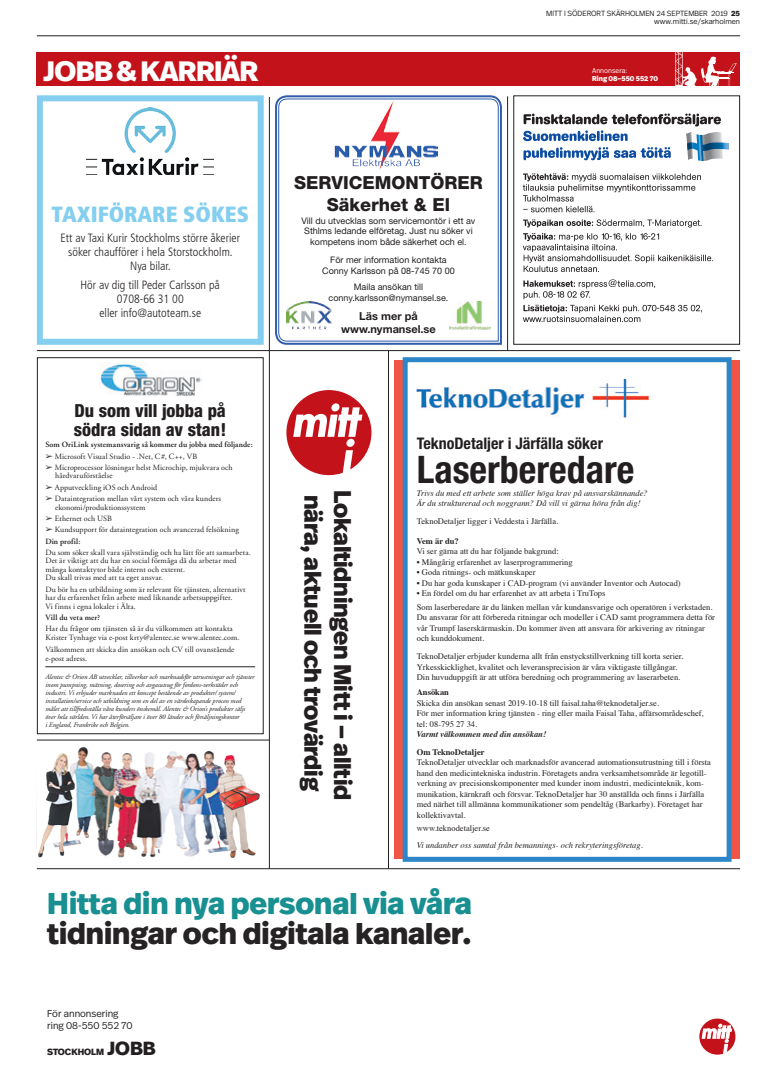
<style>
.page{position:relative;width:777px;height:1075px;background:#fff}
.page>*{position:absolute;margin:0;border:0;box-sizing:border-box;transform-origin:0 0}
.t1{font:700 condensed 38px "Helvetica Neue";color:#231f20}
.t2{font:800 30px "Real Head OT";color:#262324}
.t3{font:800 30px "Real Head OT";color:#188f90}
.t4{font:800 28px "Real Head OT";letter-spacing:-.02em;color:#fff}
.t5{font:800 24.1px "Real Head OT";letter-spacing:-.01em;color:#231f20}
.t6{font:900 condensed 22px "Frutiger";color:#84cfef}
.t7{font:800 condensed 18px/19px "Helvetica Neue";letter-spacing:-.005em;color:#231f20}
.t8{font:800 18px/22px "Helvetica Neue";color:#231f20;text-align:center}
.t9{font:700 condensed 16px "Helvetica Neue";color:#231f20}
.t10{font:300 condensed 12px/14px "Frutiger";color:#231f20;text-align:center}
.t11{font:700 11px/13.2px "Helvetica Neue";color:#231f20;text-align:center}
.t12{font:300 10px/12px "Real Head OT";color:#231f20}
.t13{font:9px/10.8px "Helvetica Neue";color:#231f20;text-align:center}
.t14{font:800 9px "Real Head OT";color:#231f20}
.t15{font:8.5px/10.5px "Times";color:#231f20}
.t16{font:italic 8.5px/10.5px "Times";color:#231f20}
.t17{font:700 8.5px "Times";color:#231f20}
.t18{font:italic 700 8.5px "Times";color:#231f20}
.t19{font:8px/8.5px "Adobe Garamond";letter-spacing:.01em;color:#231f20}
.t20{font:600 8px "Adobe Garamond";letter-spacing:.015em;color:#231f20}
.t21{font:300 7.5px/8px "Real Head OT";color:#231f20;text-align:right}
.t22{font:italic 7px/8px "Adobe Garamond";letter-spacing:-.01em;color:#231f20}
.t23{font:800 7px "Real Head OT";color:#fff}
.t24{font:300 7px "Real Head OT";color:#fff}
.s1{font-weight:800}
.s2{font-weight:600}
.s3{font-size:19px}
</style>
<div class="page">
<hr style="left:37px;top:36px;width:703px;height:1px;background:#231f20">
<svg style="left:699px;top:1018px;width:36px;height:37px"></svg>
<svg style="left:701px;top:1024px;width:31px;height:30px"></svg>
<img style="left:38px;top:747px;width:222px;height:111px">
<svg style="left:286px;top:390px;width:85px;height:85px"></svg>
<hr style="left:37px;top:350px;width:703px;height:1px;background:#231f20">
<hr style="left:37px;top:868px;width:703px;height:1px;background:#231f20">
<hr style="left:37px;top:740px;width:233px;height:1px;background:#231f20">
<hr style="left:388px;top:351px;width:1px;height:518px;background:#231f20">
<hr style="left:269px;top:97px;width:1px;height:772px;background:#231f20">
<hr style="left:507px;top:96px;width:1px;height:255px;background:#231f20">
<div style="left:37px;top:95px;width:227px;height:250px;border:6px solid #84cfef"></div>
<img style="left:86px;top:107px;width:128px;height:67px">
<div style="left:37px;top:357px;width:227px;height:377px;border:1px solid #231f20"></div>
<img style="left:100px;top:363px;width:101px;height:33px">
<hr style="left:45px;top:666px;width:210px;height:1px;background:#262324">
<svg style="left:275px;top:95px;width:227px;height:250px;background:#7695c6"></svg>
<svg style="left:278px;top:98px;width:221px;height:244px"></svg>
<img style="left:334px;top:100px;width:103px;height:69px">
<img style="left:450px;top:302px;width:40px;height:28px">
<img style="left:286px;top:302px;width:45px;height:28px">
<div style="left:37px;top:52px;width:703px;height:34px;background:#c4121a"></div>
<svg style="left:675px;top:52px;width:61px;height:34px"></svg>
<div style="left:394px;top:360px;width:346px;height:499px;background:#f05545"></div>
<div style="left:405px;top:360px;width:324px;height:499px;background:#fff"></div>
<div style="left:403px;top:357px;width:328px;height:505px;border:5px solid #2d86c7"></div>
<img style="left:417px;top:379px;width:232px;height:39px">
<img style="left:687px;top:133px;width:41px;height:27px">
<svg style="left:523px;top:113px;width:198px;height:28px"></svg>
<svg style="left:523px;top:147px;width:148px;height:13px"></svg>
<svg style="left:523px;top:173px;width:178px;height:39px"></svg>
<svg style="left:523px;top:219px;width:190px;height:53px"></svg>
<svg style="left:523px;top:279px;width:132px;height:20px"></svg>
<svg style="left:523px;top:305px;width:179px;height:17px"></svg>
<div style="left:513px;top:95px;width:227px;height:250px;border:1px solid #231f20"></div>
<h3 class="t4" style="left:44px;top:52px;width:216px">JOBB &amp; KARRIÄR</h3>
<p class="t21" style="left:546px;top:10px;width:195px">MITT I SÖDERORT SKÄRHOLMEN 24 SEPTEMBER 2019 <span class="s1">25 </span>www.mitti.se/skarholmen</p>
<p class="t24" style="left:592px;top:66px;width:37px">Annonsera:</p>
<p class="t23" style="left:592px;top:74px;width:67px">Ring 08–550 552 70</p>
<h3 class="t6" style="left:52px;top:201px;width:199px">TAXIFÖRARE SÖKES</h3>
<h3 class="t10" style="left:61px;top:231px;width:181px">Ett av Taxi Kurir Stockholms större åkerier söker chaufförer i hela Storstockholm.<br>Nya bilar.</h3>
<h3 class="t10" style="left:81px;top:278px;width:141px">Hör av dig till Peder Carlsson på<br>0708-66 31 00<br>eller info@autoteam.se</h3>
<h3 class="t7" style="left:74px;top:401px;width:154px">Du som vill jobba på södra sidan av stan!</h3>
<p class="t20" style="left:45px;top:440px;width:209px">Som OriLink systemansvarig så kommer du jobba med följande:</p>
<p class="t19" style="left:45px;top:452px;width:154px">➢ Microsoft Visual Studio - .Net, C#, C++, VB</p>
<p class="t19" style="left:55px;top:463px;width:179px;text-indent:-10px">➢ Microprocessor lösningar helst Microchip, mjukvara och hårdvaruförståelse</p>
<p class="t19" style="left:45px;top:483px;width:113px">➢ Apputveckling iOS och Android</p>
<p class="t19" style="left:55px;top:494px;width:167px;text-indent:-10px">➢ Dataintegration mellan vårt system och våra kunders ekonomi/produktionssystem</p>
<p class="t19" style="left:45px;top:514px;width:68px">➢ Ethernet och USB</p>
<p class="t19" style="left:45px;top:524px;width:195px;line-height:11.3px">➢ Kundsupport för dataintegration och avancerad felsökning<br><span class="s2">Din profil:</span></p>
<p class="t19" style="left:45px;top:548px;width:207px">Du som söker skall vara självständig och ha lätt för att samarbeta.<br>Det är viktigt att du har en social förmåga då du arbetar med många kontaktytor både internt och externt.<br>Du skall trivas med att ta eget ansvar.</p>
<p class="t19" style="left:45px;top:585px;width:202px">Du bör ha en utbildning som är relevant för tjänsten, alternativt har du erfarenhet från arbete med liknande arbetsuppgifter.<br>Vi finns i egna lokaler i Älta.</p>
<p class="t20" style="left:45px;top:613px;width:56px">Vill du veta mer?</p>
<p class="t19" style="left:45px;top:625px;width:196px">Har du frågor om tjänsten så är du välkommen att kontakta<br>Krister Tynhage via e-post krty@alentec.se www.alentec.com.</p>
<p class="t19" style="left:45px;top:645px;width:190px;line-height:9px">Välkommen att skicka din ansökan och CV till ovanstående e-post adress.</p>
<p class="t22" style="left:45px;top:673px;width:211px">Alentec &amp; Orion AB utvecklar, tillverkar och marknadsför utrustningar och tjänster inom pumpning, mätning, dosering och avgasutsug för fordons-verkstäder och industri. Vi erbjuder marknaden ett koncept bestående av produkter/ system/ installation/service och utbildning som en del av en värdeskapande process med målet att tillfredsställa våra kunders önskemål. Alentec &amp; Orion’s produkter säljs över hela världen. Vi har återförsäljare i över 80 länder och försäljningskontor<br>i England, Frankrike och Belgien.</p>
<h3 class="t8" style="left:294px;top:171px;width:190px">SERVICEMONTÖRER<br>SÄKERHET &amp; EL</h3>
<p class="t13" style="left:301px;top:215px;width:175px">Vill du utvecklas som servicemontör i ett av<br>Sthlms ledande elföretag. Just nu söker vi kompetens inom både säkerhet och el.</p>
<p class="t13" style="left:322px;top:254px;width:134px">För mer information kontakta<br>Conny Karlsson på 08-745 70 00</p>
<p class="t13" style="left:328px;top:282px;width:121px">Maila ansökan till conny.karlsson@nymansel.se.</p>
<p class="t11" style="left:341px;top:309px;width:96px">Läs mer på www.nymansel.se</p>
<h3 class="t5" style="left:329px;top:495px;width:297px;rotate:90deg">nära, aktuell och trovärdig</h3>
<h3 class="t5" style="left:359px;top:490px;width:311px;rotate:90deg">Lokaltidningen Mitt i – alltid</h3>
<h3 class="t9" style="left:417px;top:433px;width:188px">TeknoDetaljer i Järfälla söker</h3>
<h1 class="t1" style="left:417px;top:446px;width:219px">Laserberedare</h1>
<p class="t16" style="left:417px;top:487px;width:232px">Trivs du med ett arbete som ställer höga krav på ansvarskännande?<br>Är du strukturerad och noggrann? Då vill vi gärna höra från dig!</p>
<p class="t15" style="left:417px;top:515px;width:143px">TeknoDetaljer ligger i Veddesta i Järfälla.</p>
<p class="t17" style="left:417px;top:533px;width:44px">Vem är du?</p>
<p class="t15" style="left:417px;top:546px;width:143px">Vi ser gärna att du har följande bakgrund:</p>
<p class="t15" style="left:417px;top:556px;width:157px">• Mångårig erfarenhet av laserprogrammering</p>
<p class="t15" style="left:417px;top:567px;width:120px">• Goda ritnings- och mätkunskaper</p>
<p class="t15" style="left:417px;top:577px;width:265px">• Du har goda kunskaper i CAD-program (vi använder Inventor och Autocad)</p>
<p class="t15" style="left:417px;top:586px;width:297px;line-height:13.3px">• En fördel om du har erfarenhet av att arbeta i TruTops<br>Som laserberedare är du länken mellan vår kundansvarige och operatören i verkstaden.</p>
<p class="t15" style="left:417px;top:611px;width:300px">Du ansvarar för att förbereda ritningar och modeller i CAD samt programmera detta för vår Trumpf laserskärmaskin. Du kommer även att ansvara för arkivering av ritningar och kunddokument.</p>
<p class="t15" style="left:417px;top:650px;width:268px">TeknoDetaljer erbjuder kunderna allt från enstyckstillverkning till korta serier.<br>Yrkesskicklighet, kvalitet och leveransprecision är våra viktigaste tillgångar.<br>Din huvuduppgift är att utföra beredning och programmering av laserarbeten.</p>
<p class="t17" style="left:417px;top:684px;width:34px">Ansökan</p>
<p class="t15" style="left:417px;top:697px;width:288px">Skicka din ansökan senast 2019-10-18 till faisal.taha@teknodetaljer.se.<br>För mer information kring tjänsten - ring eller maila Faisal Taha, affärsområdeschef, tel: 08-795 27 34.</p>
<p class="t18" style="left:417px;top:726px;width:131px">Varmt välkommen med din ansökan!</p>
<p class="t17" style="left:417px;top:744px;width:69px">Om TeknoDetaljer</p>
<p class="t15" style="left:417px;top:756px;width:296px">TeknoDetaljer utvecklar och marknadsför avancerad automationsutrustning till i första hand den medicintekniska industrin. Företagets andra verksamhetsområde är legotill&shy;verkning av precisionskomponenter med kunder inom industri, medicinteknik, kom&shy;munikation, kärnkraft och försvar. TeknoDetaljer har 30 anställda och finns i Järfälla med närhet till allmänna kommunikationer som pendeltåg (Barkarby). Företaget har kollektivavtal.</p>
<p class="t15" style="left:417px;top:822px;width:75px">www.teknodetaljer.se</p>
<p class="t16" style="left:417px;top:840px;width:227px">Vi undanber oss samtal från bemannings- och rekryteringsföretag.</p>
<h2 class="t3" style="left:47px;top:884px;width:426px">Hitta din nya personal via våra</h2>
<h2 class="t2" style="left:47px;top:914px;width:426px">tidningar och digitala kanaler.</h2>
<p class="t12" style="left:47px;top:1008px;width:87px">För annonsering ring 08-550 552 70</p>
<p class="t14" style="left:47px;top:1046px;width:110px">STOCKHOLM <span class="s3">JOBB</span></p>
</div>
